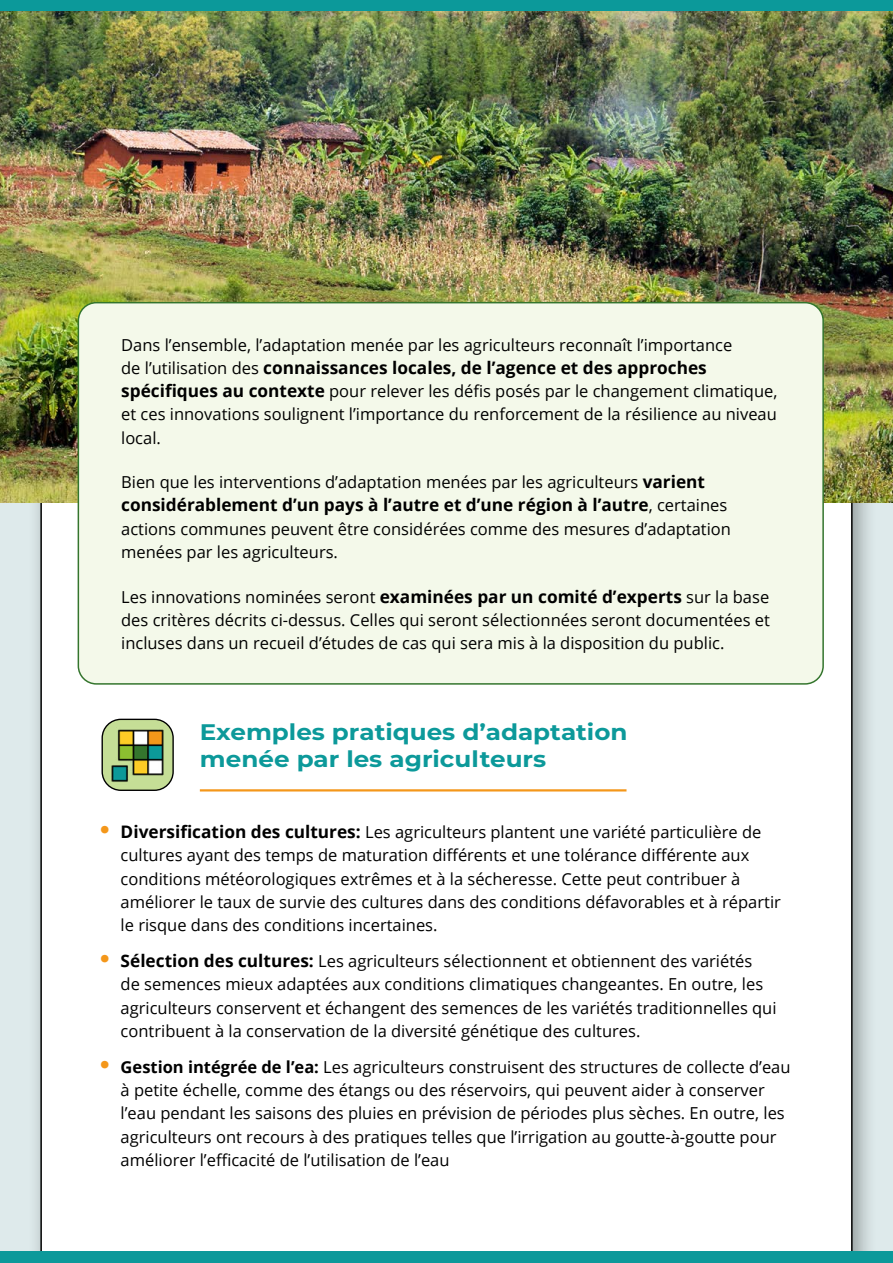
<style>
.page{position:relative;width:893px;height:1263px;background:#deeaeb}
.page>*{position:absolute;margin:0;border:0;box-sizing:border-box;transform-origin:0 0}
.t1{font:700 22.5px/27px "Montserrat";color:#0c999a;scale:1.1 1}
.t2{font:700 17.25px "Open Sans";color:#000}
.t3{font:16.5px/23.2px "Open Sans";color:#000}
.s1{font-weight:400;font-size:16.5px}
.s2{font-weight:700;font-size:17.25px}
.s3{font-family:"Montserrat";font-weight:700;font-size:30px;color:#f4971a}
.s4{font-weight:700}
</style>
<div class="page">
<div style="left:27px;top:0;width:851px;height:1263px;background:#000;opacity:.35"></div>
<div style="left:40px;top:502px;width:813px;height:749px;background:#fff"></div>
<img style="left:0;top:10px;width:893px;height:492px">
<hr style="left:200px;top:789px;width:426px;height:2px;background:#f4971a">
<div style="left:102px;top:719px;width:71px;height:71px;background:#c6df97;border-radius:19px"></div>
<div style="left:102px;top:719px;width:72px;height:72px;border:1px solid #000;border-radius:19px"></div>
<img style="left:103px;top:722px;width:68px;height:68px">
<div style="left:0;top:0;width:893px;height:10px;background:#0c999a"></div>
<div style="left:0;top:1251px;width:893px;height:12px;background:#0c999a"></div>
<div style="left:78px;top:303px;width:745px;height:381px;background:#f4f9ea;border-radius:18px"></div>
<div style="left:78px;top:302px;width:746px;height:383px;border:2px solid #34752d;border-radius:18px"></div>
<p class="t3" style="left:121px;top:333px;width:613px">Dans l’ensemble, l’adaptation menée par les agriculteurs reconnaît l’importance</p>
<p class="t2" style="left:121px;top:355px;width:587px"><span class="s1">de l’utilisation des</span> connaissances locales, de l’agence et des approches</p>
<p class="t3" style="left:121px;top:379px;width:658px;text-align:justify"><span class="s2">spécifiques au contexte</span> pour relever les défis posés par le changement climatique, et ces innovations soulignent l’importance du renforcement de la résilience au niveau local.</p>
<p class="t3" style="left:121px;top:470px;width:585px">Bien que les interventions d’adaptation menées par les agriculteurs <span class="s2">varient</span></p>
<p class="t2" style="left:121px;top:493px;width:608px">considérablement d’un pays à l’autre et d’une région à l’autre<span class="s1">, certaines</span></p>
<p class="t3" style="left:121px;top:517px;width:611px">actions communes peuvent être considérées comme des mesures d’adaptation menées par les agriculteurs.</p>
<p class="t3" style="left:121px;top:584px;width:650px;text-align:justify">Les innovations nominées seront <span class="s2">examinées par un comité d’experts</span> sur la base des critères décrits ci-dessus. Celles qui seront sélectionnées seront documentées et incluses dans un recueil d’études de cas qui sera mis à la disposition du public.</p>
<h1 class="t1" style="left:200px;top:718px;width:390px">Exemples pratiques d’adaptation menée par les agriculteurs</h1>
<p class="t3" style="left:121px;top:820px;width:662px;text-indent:-21px"><span class="s3">•</span> <span class="s2">Diversification des cultures:</span> Les agriculteurs plantent une variété particulière de cultures ayant des temps de maturation différents et une tolérance différente aux conditions météorologiques extrêmes et à la sécheresse. Cette peut contribuer à améliorer le taux de survie des cultures dans des conditions défavorables et à répartir le risque dans des conditions incertaines.</p>
<p class="t3" style="left:121px;top:949px;width:657px;text-indent:-21px"><span class="s3">•</span> <span class="s2">Sélection des cultures:</span> Les agriculteurs sélectionnent et obtiennent des variétés<br>de semences mieux adaptées aux conditions climatiques changeantes. En outre, les agriculteurs conservent et échangent des semences de les variétés traditionnelles qui contribuent à la conservation de la diversité génétique des cultures.</p>
<p class="t3" style="left:121px;top:1055px;width:671px;text-indent:-21px"><span class="s3">•</span> <span class="s4">Gestion intégrée de l’ea:</span> Les agriculteurs construisent des structures de collecte d’eau à petite échelle, comme des étangs ou des réservoirs, qui peuvent aider à conserver l’eau pendant les saisons des pluies en prévision de périodes plus sèches. En outre, les agriculteurs ont recours à des pratiques telles que l’irrigation au goutte-à-goutte pour améliorer l’efficacité de l’utilisation de l’eau</p>
</div>
